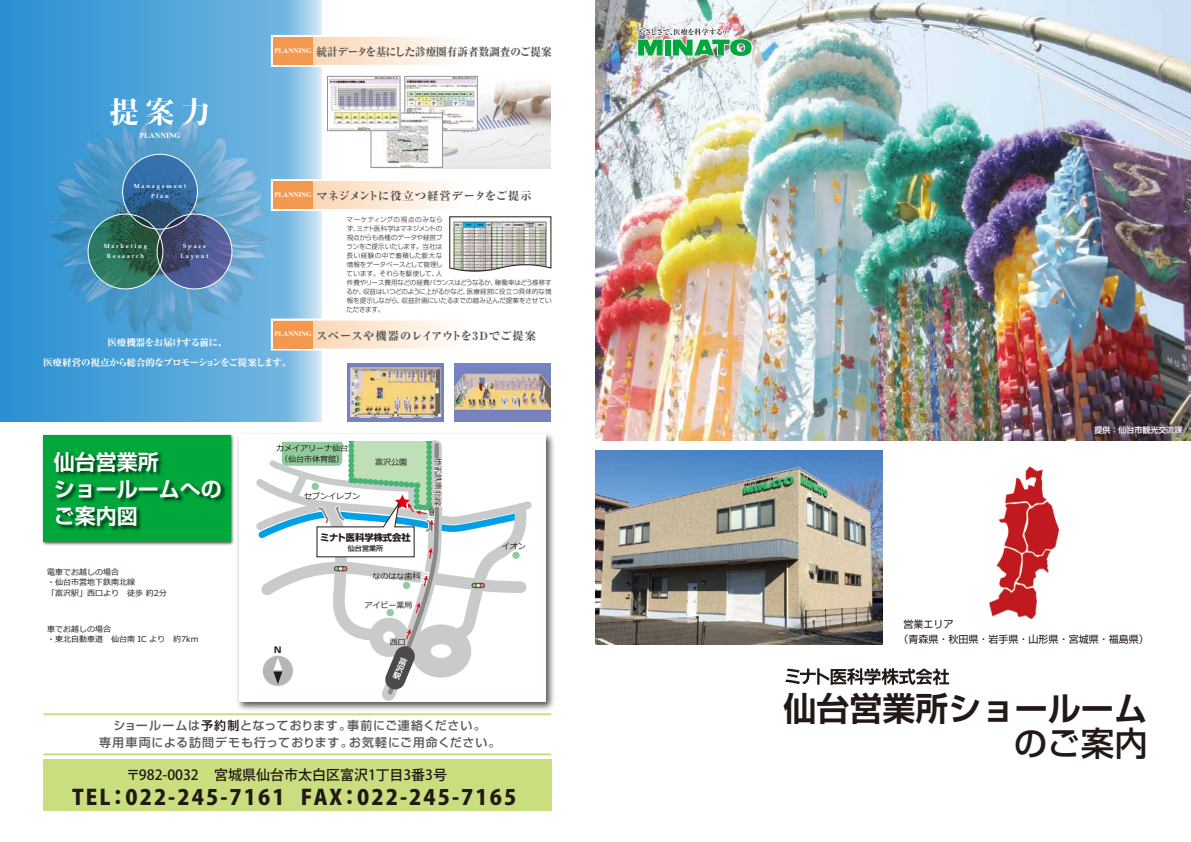
<style>
.page{position:relative;width:1191px;height:842px;background:#fff}
.page>*{position:absolute;margin:0;border:0;box-sizing:border-box;transform-origin:0 0}
.t1{font:500 33.5px "Shin Go Pro";color:#221815}
.t2{font:700 33px "Shin Go Pro De";color:#221815}
.t3{font:800 29.7px "Kocho Std";color:#fff}
.t4{font:800 21px "Koz Go Pro";letter-spacing:.1em;color:#221815}
.t5{font:700 21px/27px "Shin Go Pro De";color:#fff}
.t6{font:500 14px "Koz Go Pro";color:#221815}
.t7{font:500 12px/17px "Shin Go Pr 5";letter-spacing:.065em;color:#595757;text-align:center}
.t8{font:800 11.3px "Ryumin Pro";color:#595757;scale:.94 1}
.t9{font:800 11.3px "Ryumin Pro";letter-spacing:.045em;color:#595757}
.t10{font:800 11.3px "Ryumin Pro";letter-spacing:.03em;color:#595757}
.t11{font:10px/15px "Shin Go Pro";color:#221815}
.t12{font:800 9.5px/20px "Ryumin Pro";letter-spacing:-.045em;color:#fff;text-align:center}
.t13{font:700 9.3px "Shin Go Pr 5";color:#221815}
.t14{font:700 8.3px "Shin Go Pr 5";color:#221815}
.t15{font:8px/10.3px "Meiryo";color:#221815}
.t16{font:500 8px "Shin Go Pro";color:#fff}
.t17{font:700 7.7px "Times New Roman";color:#fff}
.t18{font:500 7.1px "Shin Go Pr 5";color:#221815}
.t19{font:300 6.5px/9px "Shin Go Pro";letter-spacing:-.005em;color:#221815}
.t20{font:700 6px/9.9px "Palatino Linotype";letter-spacing:.3em;color:#fff;text-align:center}
.s1{color:#221815}
</style>
<div class="page">
<img style="left:595px;top:0;width:596px;height:441px">
<img style="left:0;top:0;width:322px;height:422px">
<img style="left:635px;top:17px;width:118px;height:40px">
<img style="left:237px;top:433px;width:317px;height:277px">
<div style="left:239px;top:435px;width:307px;height:267px;background:#fff"></div>
<svg style="left:123px;top:154px;width:74px;height:75px;background:#336697"></svg>
<svg style="left:157px;top:214px;width:75px;height:75px;background:#4e5686"></svg>
<svg style="left:88px;top:214px;width:75px;height:75px;background:#2f6b53"></svg>
<div style="left:122px;top:154px;width:76px;height:75px;border:1px solid #fff;border-radius:50%"></div>
<div style="left:157px;top:214px;width:75px;height:75px;border:1px solid #fff;border-radius:50%"></div>
<div style="left:88px;top:214px;width:75px;height:75px;border:1px solid #fff;border-radius:50%"></div>
<svg style="left:1094px;top:425px;width:89px;height:11px"></svg>
<svg style="left:449px;top:217px;width:102px;height:55px"></svg>
<img style="left:348px;top:363px;width:95px;height:58px">
<img style="left:454px;top:363px;width:96px;height:58px">
<svg style="left:271px;top:179px;width:178px;height:32px"></svg>
<svg style="left:271px;top:319px;width:178px;height:31px"></svg>
<div style="left:273px;top:181px;width:40px;height:28px;background:#f3994f"></div>
<div style="left:273px;top:321px;width:40px;height:27px;background:#f3994f"></div>
<div style="left:43px;top:760px;width:508px;height:51px;background:#c9de7e"></div>
<hr style="left:44px;top:713px;width:506px;height:2px;background:#c9de7e">
<hr style="left:44px;top:753px;width:506px;height:2px;background:#c9de7e">
<img style="left:42px;top:434px;width:192px;height:112px">
<div style="left:43px;top:435px;width:187px;height:107px;background:#00a73b"></div>
<img style="left:52px;top:450px;width:181px;height:96px">
<svg style="left:271px;top:35px;width:178px;height:32px"></svg>
<div style="left:273px;top:37px;width:40px;height:28px;background:#f3994f"></div>
<img style="left:415px;top:77px;width:136px;height:92px">
<img style="left:406px;top:78px;width:69px;height:51px">
<div style="left:404px;top:76px;width:73px;height:55px;border:1px solid #929292"></div>
<img style="left:373px;top:115px;width:68px;height:51px">
<div style="left:371px;top:113px;width:72px;height:55px;border:1px solid #929292"></div>
<img style="left:329px;top:78px;width:69px;height:51px">
<div style="left:327px;top:76px;width:73px;height:55px;border:1px solid #929292"></div>
<img style="left:595px;top:451px;width:287px;height:193px">
<svg style="left:785px;top:668px;width:164px;height:17px"></svg>
<img style="left:989px;top:466px;width:71px;height:154px">
<svg style="left:251px;top:433px;width:286px;height:277px"></svg>
<h3 class="t3" style="left:109px;top:88px;width:102px">提案力</h3>
<p class="t17" style="left:139px;top:130px;width:43px">PLANNING</p>
<p class="t20" style="left:134px;top:181px;width:54px">Management<br>Plan</p>
<p class="t20" style="left:104px;top:241px;width:45px">Marketing<br>Research</p>
<p class="t20" style="left:180px;top:241px;width:29px">Space<br>Layout</p>
<h3 class="t8" style="left:274px;top:43px;width:296px"><sup>PLANNING</sup> 統計データを基にした診療圏有訴者数調査のご提案</h3>
<h3 class="t10" style="left:274px;top:187px;width:259px"><sup>PLANNING</sup> マネジメントに役立つ経営データをご提示</h3>
<p class="t19" style="left:346px;top:214px;width:207px">マーケティングの視点のみなら<br>ず、ミナト医科学はマネジメントの<br>視点からも各種のデータや経営プ<br>ランをご提示いたします。当社は<br>長い経験の中で蓄積した膨大な<br>情報をデータベースとして管理し<br>ています。それらを駆使して、人<br>件費やリース費用などの経費バランスはどうなるか、稼働率はどう推移するか、収益はいつどのように上がるかなど、医療経営に役立つ具体的な情報を提示しながら、収益計画にいたるまでの踏み込んだ提案をさせていただきます。</p>
<h3 class="t9" style="left:274px;top:327px;width:263px"><sup>PLANNING</sup> スペースや機器のレイアウトを3Dでご提案</h3>
<h3 class="t12" style="left:43px;top:332px;width:250px">医療機器をお届けする前に、<br>医療経営の視点から総合的なプロモーションをご提案します。</h3>
<h3 class="t5" style="left:54px;top:446px;width:170px">仙台営業所<br>ショールームへのご案内図</h3>
<p class="t15" style="left:47px;top:567px;width:121px">電車でお越しの場合<br>・仙台市営地下鉄南北線<br>「富沢駅」西口より　徒歩 約2分</p>
<p class="t15" style="left:47px;top:624px;width:153px">車でお越しの場合<br>・東北自動車道　仙台南 IC より　約7km</p>
<p class="t15" style="left:276px;top:443px;width:73px;line-height:11.1px;text-align:center">カメイアリーナ仙台（仙台市体育館）</p>
<p class="t15" style="left:304px;top:491px;width:57px">セブンイレブン</p>
<p class="t15" style="left:375px;top:457px;width:33px">富沢公園</p>
<p class="t14" style="left:274px;top:643px;width:9px">N</p>
<h3 class="t13" style="left:320px;top:530px;width:92px">ミナト医科学株式会社</h3>
<p class="t18" style="left:348px;top:543px;width:37px">仙台営業所</p>
<p class="t15" style="left:372px;top:572px;width:49px">なのはな歯科</p>
<p class="t15" style="left:364px;top:600px;width:49px">アイビー薬局</p>
<p class="t15" style="left:390px;top:637px;width:17px">西口</p>
<p class="t15" style="left:442px;top:458px;width:49px;rotate:90deg">地下鉄南北線</p>
<p class="t15" style="left:502px;top:541px;width:25px">イオン</p>
<h3 class="t7" style="left:99px;top:716px;width:403px">ショールームは<span class="s1">予約制</span>となっております。事前にご連絡ください。<br>専用車両による訪問デモも行っております。お気軽にご用命ください。</h3>
<h3 class="t6" style="left:126px;top:766px;width:322px">〒982-0032 宮城県仙台市太白区富沢1丁目3番3号</h3>
<h3 class="t4" style="left:72px;top:783px;width:446px">TEL：022-245-7161 FAX：022-245-7165</h3>
<p class="t16" style="left:1094px;top:423px;width:89px">提供：仙台市観光交流課</p>
<h3 class="t11" style="left:898px;top:616px;width:252px;text-indent:5px">営業エリア　<br>（青森県・秋田県・岩手県・山形県・宮城県・福島県）</h3>
<h2 class="t2" style="left:783px;top:681px;width:365px">仙台営業所ショールーム</h2>
<h1 class="t1" style="left:1013px;top:716px;width:136px">のご案内</h1>
</div>
